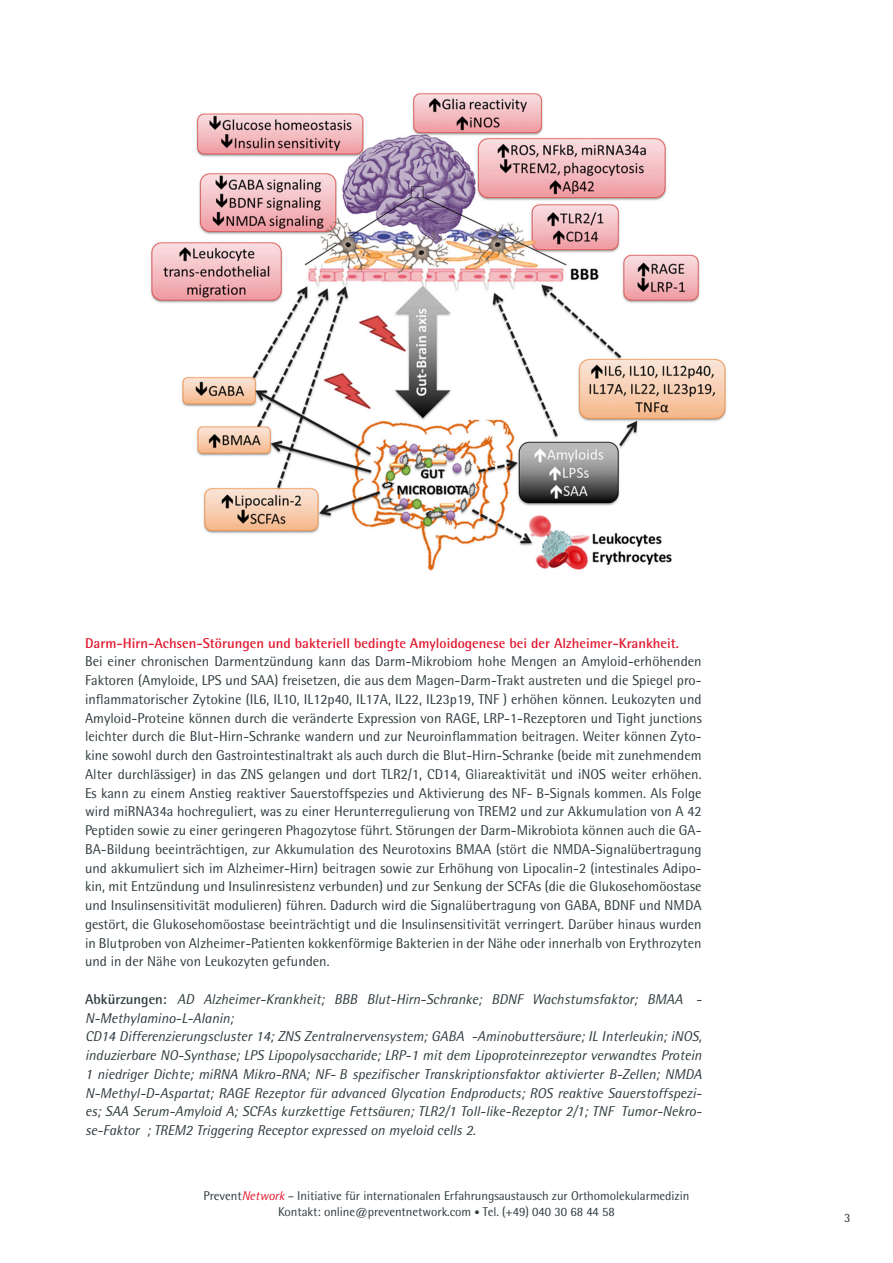
<style>
.page{position:relative;width:893px;height:1263px;background:#fff}
.page>*{position:absolute;margin:0;border:0;box-sizing:border-box;transform-origin:0 0}
.Copy{font:14.25px/18.8px "Rotis Semi Sans";color:#2f3b3f;text-align:justify}
.Copy-2{font:italic 14.25px/18.8px "Rotis Semi Sans";color:#2f3b3f}
.Subhead{font:700 14.25px "Rotis Semi Sans";color:#e21931}
.t1{font:12.75px/15.3px "Rotis Semi Sans";letter-spacing:-.005em;color:#2f3b3f;text-align:center}
.s1{font-weight:700;font-style:normal}
.s2{font-style:italic;color:#e21931}
.s3{font-size:10.5px}
</style>
<div class="page">
<img style="left:150px;top:93px;width:577px;height:478px">
<p class="Subhead" style="left:85px;top:634px;width:595px">Darm-Hirn-Achsen-Störungen und bakteriell bedingte Amyloidogenese bei der Alzheimer-Krankheit.</p>
<p class="Copy" style="left:85px;top:652px;width:618px">Bei einer chronischen Darmentzündung kann das Darm-Mikrobiom hohe Mengen an Amyloid-erhöhenden Faktoren (Amyloide, LPS und SAA) freisetzen, die aus dem Magen-Darm-Trakt austreten und die Spiegel pro&shy;inflammatorischer Zytokine (IL6, IL10, IL12p40, IL17A, IL22, IL23p19, TNF ) erhöhen können. Leukozyten und Amyloid-Proteine können durch die veränderte Expression von RAGE, LRP-1-Rezeptoren und Tight junctions leichter durch die Blut-Hirn-Schranke wandern und zur Neuroinflammation beitragen. Weiter können Zyto&shy;kine sowohl durch den Gastrointestinaltrakt als auch durch die Blut-Hirn-Schranke (beide mit zunehmendem Alter durchlässiger) in das ZNS gelangen und dort TLR2/1, CD14, Gliareaktivität und iNOS weiter erhöhen.<br>Es kann zu einem Anstieg reaktiver Sauerstoffspezies und Aktivierung des NF- B-Signals kommen. Als Folge wird miRNA34a hochreguliert, was zu einer Herunterregulierung von TREM2 und zur Akkumulation von A 42<br>Peptiden sowie zu einer geringeren Phagozytose führt. Störungen der Darm-Mikrobiota können auch die GA-BA-Bildung beeinträchtigen, zur Akkumulation des Neurotoxins BMAA (stört die NMDA-Signalübertragung und akkumuliert sich im Alzheimer-Hirn) beitragen sowie zur Erhöhung von Lipocalin-2 (intestinales Adipo&shy;kin, mit Entzündung und Insulinresistenz verbunden) und zur Senkung der SCFAs (die die Glukosehomöostase und Insulinsensitivität modulieren) führen. Dadurch wird die Signalübertragung von GABA, BDNF und NMDA gestört, die Glukosehomöostase beeinträchtigt und die Insulinsensitivität verringert. Darüber hinaus wurden in Blutproben von Alzheimer-Patienten kokkenförmige Bakterien in der Nähe oder innerhalb von Erythrozyten und in der Nähe von Leukozyten gefunden.</p>
<p class="Copy-2" style="left:85px;top:989px;width:618px"><span class="s1">Abkürzungen:</span> AD Alzheimer-Krankheit; BBB Blut-Hirn-Schranke; BDNF Wachstumsfaktor; BMAA β-<br>N-Methylamino-L-Alanin;</p>
<p class="Copy-2" style="left:85px;top:1027px;width:618px;text-align:justify">CD14 Differenzierungscluster 14; ZNS Zentralnervensystem; GABA -Aminobuttersäure; IL Interleukin; iNOS, induzierbare NO-Synthase; LPS Lipopolysaccharide; LRP-1 mit dem Lipoproteinrezeptor verwandtes Protein 1 niedriger Dichte; miRNA Mikro-RNA; NF- B spezifischer Transkriptionsfaktor aktivierter B-Zellen; NMDA N-Methyl-D-Aspartat; RAGE Rezeptor für advanced Glycation Endproducts; ROS reaktive Sauerstoffspezi&shy;es; SAA Serum-Amyloid A; SCFAs kurzkettige Fettsäuren; TLR2/1 Toll-like-Rezeptor 2/1; TNF Tumor-Nekro&shy;se-Faktor ; TREM2 Triggering Receptor expressed on myeloid cells 2.</p>
<p class="t1" style="left:204px;top:1188px;width:487px">Prevent<span class="s2">Network</span> – Initiative für internationalen Erfahrungsaustausch zur Orthomolekularmedizin<br>Kontakt: online@preventnetwork.com <span class="s3">•</span> Tel. (+49) 040 30 68 44 58</p>
<p class="t1" style="left:844px;top:1209px;width:8px">3</p>
</div>
